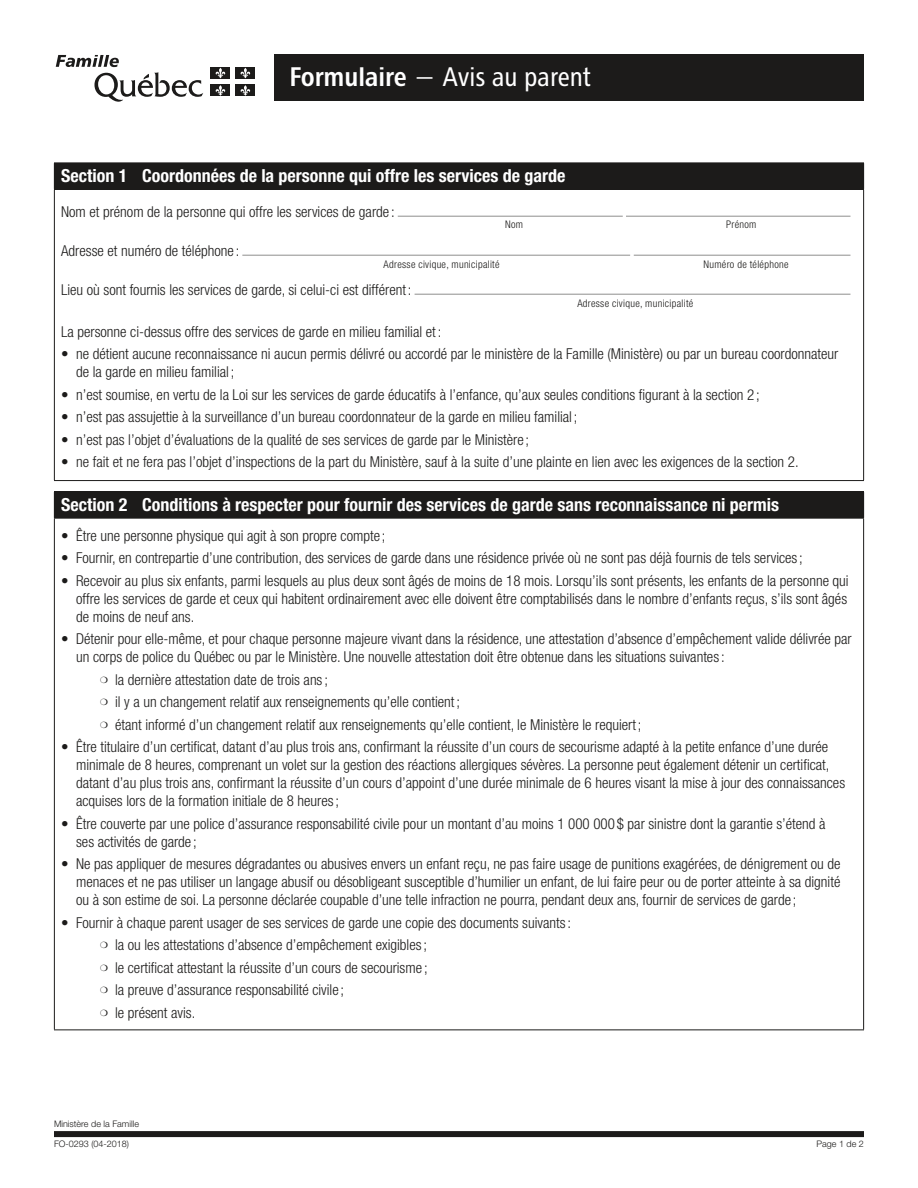
<style>
.page{position:relative;width:918px;height:1188px;background:#fff}
.page>*{position:absolute;margin:0;border:0;box-sizing:border-box;transform-origin:0 0}
.t1{font:27px "Chaloult Cond";color:#fff}
.t2{font:700 condensed 18px "Helvetica Neue LT Std";color:#fff}
.t3{font:300 condensed 15px/18px "Helvetica Neue LT Std";color:#1c1b1a}
.t4{font:300 condensed 10.5px "Helvetica Neue LT Std";letter-spacing:.03em;color:#1c1b1a}
.t5{font:300 9px "Helvetica Neue LT Std";color:#1c1b1a}
.s1{font-family:"Chaloult Cond Demi Gras"}
</style>
<div class="page">
<div style="left:54px;top:1131px;width:810px;height:6px;background:#1c1b1a"></div>
<div style="left:274px;top:54px;width:590px;height:47px;background:#1c1b1a"></div>
<svg style="left:56px;top:55px;width:147px;height:47px"></svg>
<div style="left:211px;top:67px;width:19px;height:12px;background:#1c1b1a"></div>
<svg style="left:215px;top:68px;width:11px;height:10px"></svg>
<div style="left:236px;top:67px;width:19px;height:12px;background:#1c1b1a"></div>
<svg style="left:240px;top:68px;width:11px;height:10px"></svg>
<div style="left:211px;top:85px;width:19px;height:11px;background:#1c1b1a"></div>
<svg style="left:215px;top:85px;width:11px;height:11px"></svg>
<div style="left:236px;top:85px;width:19px;height:11px;background:#1c1b1a"></div>
<svg style="left:240px;top:85px;width:11px;height:11px"></svg>
<div style="left:54px;top:163px;width:810px;height:26px;background:#1c1b1a"></div>
<hr style="left:54px;top:190px;width:1px;height:290px;background:#1c1b1a">
<hr style="left:863px;top:190px;width:1px;height:290px;background:#1c1b1a">
<hr style="left:54px;top:480px;width:810px;height:1px;background:#1c1b1a">
<hr style="left:54px;top:189px;width:810px;height:1px;background:#1c1b1a">
<hr style="left:398px;top:216px;width:225px;height:1px;background:#1c1b1a">
<hr style="left:626px;top:216px;width:224px;height:1px;background:#1c1b1a">
<hr style="left:242px;top:255px;width:388px;height:1px;background:#1c1b1a">
<hr style="left:634px;top:255px;width:216px;height:1px;background:#1c1b1a">
<hr style="left:415px;top:294px;width:435px;height:1px;background:#1c1b1a">
<div style="left:54px;top:492px;width:810px;height:26px;background:#1c1b1a"></div>
<hr style="left:863px;top:519px;width:1px;height:510px;background:#1c1b1a">
<hr style="left:54px;top:1029px;width:810px;height:1px;background:#1c1b1a">
<hr style="left:54px;top:519px;width:1px;height:510px;background:#1c1b1a">
<hr style="left:54px;top:491px;width:810px;height:1px;background:#1c1b1a">
<hr style="left:54px;top:518px;width:810px;height:1px;background:#1c1b1a">
<h1 class="t1" style="left:289px;top:59px;width:303px"><span class="s1">Formulaire</span> − Avis au parent</h1>
<p class="t2" style="left:61px;top:165px;width:506px">Section 1 Coordonnées de la personne qui offre les services de garde</p>
<p class="t3" style="left:61px;top:202px;width:335px">Nom et prénom de la personne qui offre les services de garde :</p>
<p class="t3" style="left:61px;top:241px;width:180px">Adresse et numéro de téléphone :</p>
<p class="t3" style="left:61px;top:280px;width:352px">Lieu où sont fournis les services de garde, si celui-ci est différent :</p>
<p class="t3" style="left:61px;top:322px;width:382px">La personne ci-dessus offre des services de garde en milieu familial et :</p>
<p class="t3" style="left:76px;top:345px;width:764px;text-indent:-15px">• ne détient aucune reconnaissance ni aucun permis délivré ou accordé par le ministère de la Famille (Ministère) ou par un bureau coordonnateur de la garde en milieu familial ;</p>
<p class="t3" style="left:61px;top:385px;width:700px">• n’est soumise, en vertu de la Loi sur les services de garde éducatifs à l’enfance, qu’aux seules conditions figurant à la section 2 ;</p>
<p class="t3" style="left:61px;top:408px;width:518px">• n’est pas assujettie à la surveillance d’un bureau coordonnateur de la garde en milieu familial ;</p>
<p class="t3" style="left:61px;top:430px;width:470px">• n’est pas l’objet d’évaluations de la qualité de ses services de garde par le Ministère ;</p>
<p class="t3" style="left:61px;top:453px;width:739px">• ne fait et ne fera pas l’objet d’inspections de la part du Ministère, sauf à la suite d’une plainte en lien avec les exigences de la section 2.</p>
<p class="t2" style="left:61px;top:494px;width:720px">Section 2 Conditions à respecter pour fournir des services de garde sans reconnaissance ni permis</p>
<p class="t3" style="left:61px;top:526px;width:326px">• Être une personne physique qui agit à son propre compte ;</p>
<p class="t3" style="left:61px;top:549px;width:743px">• Fournir, en contrepartie d’une contribution, des services de garde dans une résidence privée où ne sont pas déjà fournis de tels services;</p>
<p class="t3" style="left:76px;top:571px;width:774px;text-align:justify;text-indent:-15px">• Recevoir au plus six enfants, parmi lesquels au plus deux sont âgés de moins de 18 mois. Lorsqu’ils sont présents, les enfants de la personne qui offre les services de garde et ceux qui habitent ordinairement avec elle doivent être comptabilisés dans le nombre d’enfants reçus, s’ils sont âgés de moins de neuf ans.</p>
<p class="t3" style="left:76px;top:630px;width:777px;text-indent:-15px">• Détenir pour elle-même, et pour chaque personne majeure vivant dans la résidence, une attestation d’absence d’empêchement valide délivrée par un corps de police du Québec ou par le Ministère. Une nouvelle attestation doit être obtenue dans les situations suivantes:</p>
<p class="t3" style="left:115px;top:668px;width:528px;line-height:22.5px">la dernière attestation date de trois ans;<br>il y a un changement relatif aux renseignements qu’elle contient ;<br>étant informé d’un changement relatif aux renseignements qu’elle contient, le Ministère le requiert ;</p>
<p class="t3" style="left:76px;top:738px;width:771px;text-indent:-15px">• Être titulaire d’un certificat, datant d’au plus trois ans, confirmant la réussite d’un cours de secourisme adapté à la petite enfance d’une durée minimale de 8 heures, comprenant un volet sur la gestion des réactions allergiques sévères. La personne peut également détenir un certificat, datant d’au plus trois ans, confirmant la réussite d’un cours d’appoint d’une durée minimale de 6 heures visant la mise à jour des connaissances acquises lors de la formation initiale de 8 heures;</p>
<p class="t3" style="left:76px;top:814px;width:751px;text-indent:-15px">• Être couverte par une police d’assurance responsabilité civile pour un montant d’au moins 1 000 000 $ par sinistre dont la garantie s’étend à ses activités de garde ;</p>
<p class="t3" style="left:76px;top:855px;width:766px;text-align:justify;text-indent:-15px">• Ne pas appliquer de mesures dégradantes ou abusives envers un enfant reçu, ne pas faire usage de punitions exagérées, de dénigrement ou de menaces et ne pas utiliser un langage abusif ou désobligeant susceptible d’humilier un enfant, de lui faire peur ou de porter atteinte à sa dignité ou à son estime de soi. La personne déclarée coupable d’une telle infraction ne pourra, pendant deux ans, fournir de services de garde ;</p>
<p class="t3" style="left:115px;top:911px;width:457px;line-height:22.5px;text-indent:-54px">• Fournir à chaque parent usager de ses services de garde une copie des documents suivants: la ou les attestations d’absence d’empêchement exigibles;<br>le certificat attestant la réussite d’un cours de secourisme ;<br>la preuve d’assurance responsabilité civile ;<br>le présent avis.</p>
<p class="t4" style="left:505px;top:219px;width:19px">Nom</p>
<p class="t4" style="left:726px;top:219px;width:32px">Prénom</p>
<p class="t4" style="left:384px;top:258px;width:118px">Adresse civique, municipalité</p>
<p class="t4" style="left:703px;top:258px;width:87px">Numéro de téléphone</p>
<p class="t4" style="left:577px;top:297px;width:118px">Adresse civique, municipalité</p>
<p class="t5" style="left:54px;top:1119px;width:87px">Ministère de la Famille</p>
<p class="t5" style="left:54px;top:1138px;width:77px">FO-0293 (04-2018)</p>
<p class="t5" style="left:817px;top:1138px;width:49px">Page 1 de 2</p>
</div>
